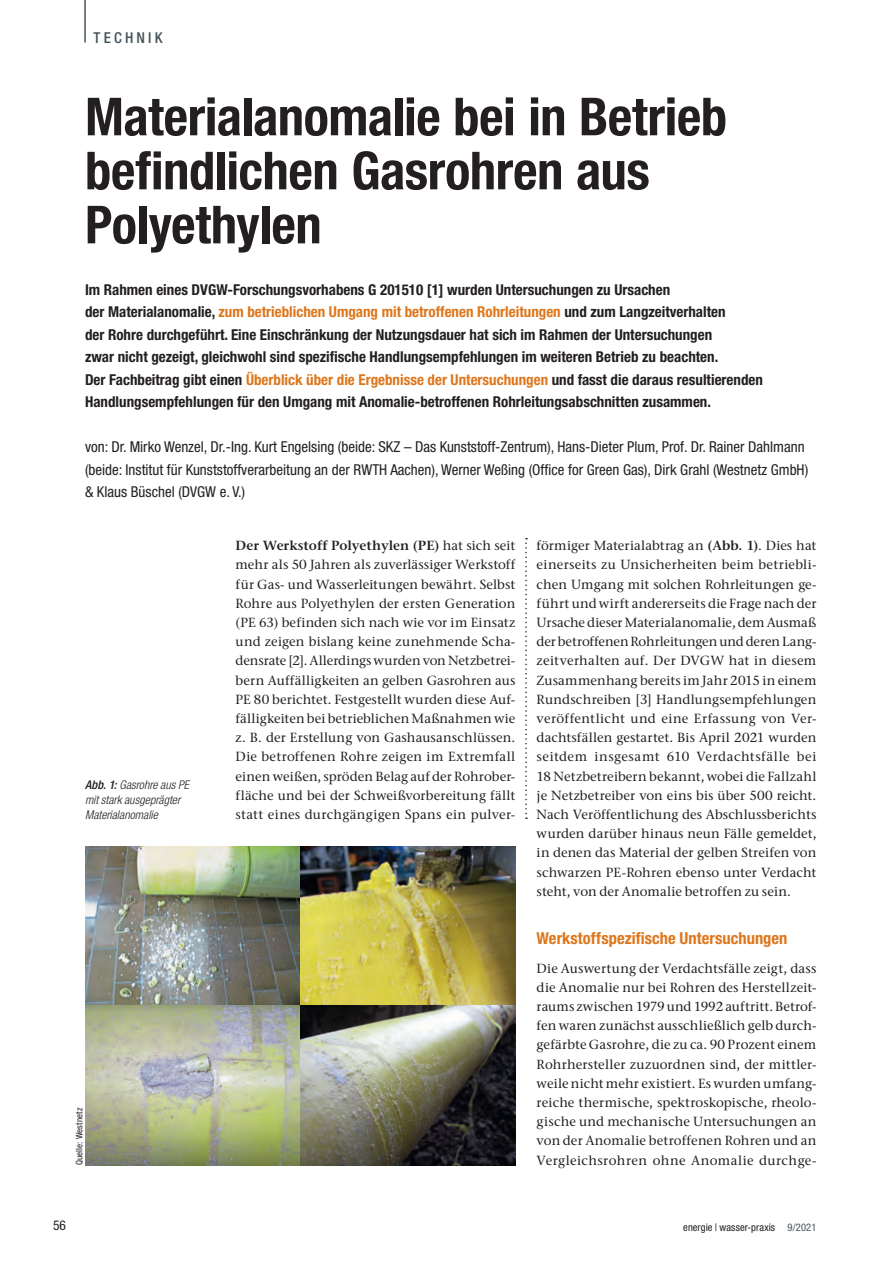
<style>
.page{position:relative;width:893px;height:1263px;background:#fff}
.page>*{position:absolute;margin:0;border:0;box-sizing:border-box;transform-origin:0 0}
.t1{font:700 condensed 52.5px/54px "Helvetica Neue LT Std";letter-spacing:-.01em;color:#231f20}
.t2{font:700 condensed 16.5px "Helvetica Neue LT Std";letter-spacing:.005em;color:#de761b}
.t3{font:700 condensed 15px/22.5px "Helvetica Neue LT Std";color:#231f20}
.t4{font:condensed 15px/22.5px "Helvetica Neue LT Std";color:#231f20}
.t5{font:500 condensed 15px "Helvetica Neue LT Std";letter-spacing:.21em;color:#45555d}
.t6{font:condensed 13.5px "Helvetica Neue LT Std";color:#231f20}
.t7{font:500 13.2px/19.2px "Stone Serif ITC Pro";letter-spacing:.015em;color:#231f20;text-align:justify}
.t8{font:italic 300 condensed 12px/15px "Helvetica Neue LT Std";letter-spacing:.005em;color:#231f20}
.t9{font:condensed 10.5px "Helvetica Neue LT Std";letter-spacing:.01em;color:#231f20}
.t10{font:condensed 9px "Helvetica Neue LT Std";letter-spacing:.02em;color:#231f20}
.s1{color:#de761b}
.s2{font-weight:500}
.s3{font-weight:600}
.s4{color:#45555d}
</style>
<div class="page">
<svg style="left:525px;top:538px;width:2px;height:281px"></svg>
<img style="left:85px;top:846px;width:430px;height:319px">
<hr style="left:84px;top:0;width:2px;height:43px;background:#45555d">
<p class="t5" style="left:94px;top:28px;width:71px">TECHNIK</p>
<h1 class="t1" style="left:85px;top:89px;width:644px">Materialanomalie bei in Betrieb befindlichen Gasrohren aus<br>Polyethylen</h1>
<p class="t3" style="left:85px;top:278px;width:679px">Im Rahmen eines DVGW-Forschungsvorhabens G 201510 [1] wurden Untersuchungen zu Ursachen<br>der Materialanomalie, <span class="s1">zum betrieblichen Umgang mit betroffenen Rohrleitungen</span> und zum Langzeitverhalten<br>der Rohre durchgeführt. Eine Einschränkung der Nutzungsdauer hat sich im Rahmen der Untersuchungen<br>zwar nicht gezeigt, gleichwohl sind spezifische Handlungsempfehlungen im weiteren Betrieb zu beachten.<br>Der Fachbeitrag gibt einen <span class="s1">Überblick über die Ergebnisse der Untersuchungen</span> und fasst die daraus resultierenden Handlungsempfehlungen für den Umgang mit Anomalie-betroffenen Rohrleitungsabschnitten zusammen.</p>
<p class="t4" style="left:85px;top:436px;width:725px">von: Dr. Mirko Wenzel, Dr.-Ing. Kurt Engelsing (beide: SKZ – Das Kunststoff-Zentrum), Hans-Dieter Plum, Prof. Dr. Rainer Dahlmann (beide: Institut für Kunststoffverarbeitung an der RWTH Aachen), Werner Weßing (Office for Green Gas), Dirk Grahl (Westnetz GmbH) &amp; Klaus Büschel (DVGW e. V.)</p>
<p class="t8" style="left:85px;top:777px;width:106px"><span class="s2">Abb. 1:</span> Gasrohre aus PE mit stark ausgeprägter<br>Materialanomalie</p>
<p class="t10" style="left:74px;top:1165px;width:59px;rotate:-90deg">Quelle: Westnetz</p>
<p class="t7" style="left:236px;top:536px;width:281px"><span class="s3">Der Werkstoff Polyethylen (PE)</span> hat sich seit mehr als 50 Jahren als zuverlässiger Werkstoff für Gas- und Wasserleitungen bewährt. Selbst Rohre aus Polyethylen der ersten Generation (PE 63) befinden sich nach wie vor im Einsatz und zeigen bislang keine zunehmende Scha&shy;densrate [2]. Allerdings wurden von Netzbetrei&shy;bern Auffälligkeiten an gelben Gasrohren aus PE 80 berichtet. Festgestellt wurden diese Auf&shy;fälligkeiten bei betrieblichen Maßnahmen wie z. B. der Erstellung von Gashausanschlüssen.<br>Die betroffenen Rohre zeigen im Extremfall einen weißen, spröden Belag auf der Rohrober&shy;fläche und bei der Schweißvorbereitung fällt statt eines durchgängigen Spans ein pulver-</p>
<p class="t7" style="left:537px;top:536px;width:281px">förmiger Materialabtrag an <span class="s3">(Abb. 1)</span>. Dies hat einerseits zu Unsicherheiten beim betriebli&shy;chen Umgang mit solchen Rohrleitungen ge&shy;führt und wirft andererseits die Frage nach der Ursache dieser Materialanomalie, dem Ausmaß der betroffenen Rohrleitungen und deren Lang&shy;zeitverhalten auf. Der DVGW hat in diesem Zusammenhang bereits im Jahr 2015 in einem Rundschreiben [3] Handlungsempfehlungen veröffentlicht und eine Erfassung von Ver&shy;dachtsfällen gestartet. Bis April 2021 wurden seitdem insgesamt 610 Verdachtsfälle bei 18 Netzbetreibern bekannt, wobei die Fallzahl je Netzbetreiber von eins bis über 500 reicht.<br>Nach Veröffentlichung des Abschlussberichts wurden darüber hinaus neun Fälle gemeldet, in denen das Material der gelben Streifen von schwarzen PE-Rohren ebenso unter Verdacht steht, von der Anomalie betroffen zu sein.</p>
<p class="t2" style="left:537px;top:928px;width:252px">Werkstoffspezifische Untersuchungen</p>
<p class="t7" style="left:537px;top:958px;width:281px">Die Auswertung der Verdachtsfälle zeigt, dass die Anomalie nur bei Rohren des Herstellzeit&shy;raums zwischen 1979 und 1992 auftritt. Betrof&shy;fen waren zunächst ausschließlich gelb durch&shy;gefärbte Gasrohre, die zu ca. 90 Prozent einem Rohrhersteller zuzuordnen sind, der mittler&shy;weile nicht mehr existiert. Es wurden umfang&shy;reiche thermische, spektroskopische, rheolo&shy;gische und mechanische Untersuchungen an von der Anomalie betroffenen Rohren und an Vergleichsrohren ohne Anomalie durchge-</p>
<p class="t6" style="left:53px;top:1218px;width:14px">56</p>
<p class="t9" style="left:683px;top:1221px;width:135px">energie | wasser-praxis <span class="s4">9/2021</span></p>
</div>
